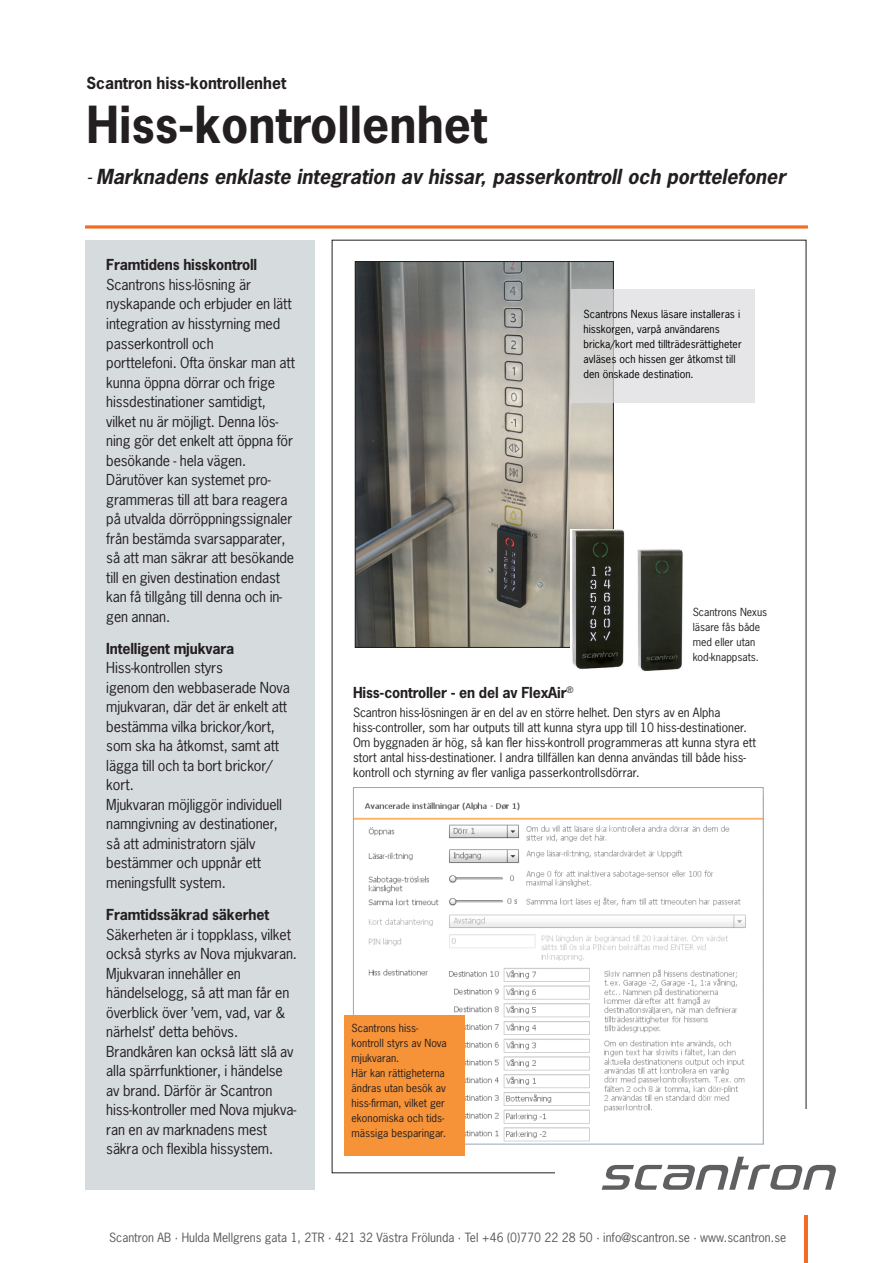
<style>
.page{position:relative;width:893px;height:1263px;background:#fff}
.page>*{position:absolute;margin:0;border:0;box-sizing:border-box;transform-origin:0 0}
.Underrubrik{font:700 48px "News Gothic Std";color:#231f20}
.Underrubrik-2{font:italic 700 19.5px "News Gothic Std";color:#231f20}
.Mellemrubrik{font:700 15.75px "News Gothic Std";color:#231f20}
.Brødtekst{font:14.25px/19.5px "News Gothic Std";letter-spacing:-.01em;color:#231f20}
.Brødtekst-2{font:700 14.25px "News Gothic Std";letter-spacing:-.01em;color:#231f20}
.Brødtekst-3{font:12px/15px "News Gothic Std";color:#231f20}
.Billedtekst{font:12px "News Gothic Std";color:#57585a}
.Billedtekst-2{font:10.5px/15px "News Gothic Std";color:#231f20}
.t1{font:10.5px/15px "News Gothic Std";color:#000}
.s1{font-weight:400}
.s2{font-weight:700}
</style>
<div class="page">
<div style="left:85px;top:240px;width:230px;height:950px;background:#d6dbdd"></div>
<svg style="left:85px;top:225px;width:723px;height:4px;background:#f5894d"></svg>
<svg style="left:602px;top:1157px;width:234px;height:33px"></svg>
<hr style="left:805px;top:1215px;width:3px;height:48px;background:#f36c21">
<img style="left:357px;top:263px;width:254px;height:383px">
<div style="left:355px;top:261px;width:258px;height:387px;border:1px solid #231f20"></div>
<img style="left:355px;top:802px;width:407px;height:340px">
<img style="left:571px;top:529px;width:54px;height:140px">
<img style="left:637px;top:549px;width:46px;height:122px">
<div style="left:571px;top:289px;width:184px;height:114px;background:linear-gradient(to right,#d5d5d5,#ececef)"></div>
<div style="left:344px;top:1015px;width:121px;height:140px;background:#f69238"></div>
<p class="Mellemrubrik" style="left:87px;top:73px;width:201px">Scantron hiss-kontrollenhet</p>
<p class="Underrubrik" style="left:87px;top:93px;width:402px">Hiss-kontrollenhet</p>
<p class="Underrubrik-2" style="left:87px;top:164px;width:705px"><span class="s1">-</span>Marknadens enklaste integration av hissar, passerkontroll och porttelefoner</p>
<p class="Brødtekst" style="left:106px;top:255px;width:190px"><span class="s2">Framtidens hisskontroll<br></span>Scantrons hiss-lösning är nyskapande och erbjuder en lätt integration av hisstyrning med passerkontroll och<br>porttelefoni. Ofta önskar man att kunna öppna dörrar och frige hissdestinationer samtidigt, vilket nu är möjligt. Denna lös&shy;ning gör det enkelt att öppna för besökande - hela vägen.<br>Därutöver kan systemet pro&shy;grammeras till att bara reagera på utvalda dörröppningssignaler från bestämda svarsapparater, så att man säkrar att besökande till en given destination endast kan få tillgång till denna och in&shy;gen annan.</p>
<p class="Brødtekst" style="left:106px;top:638px;width:185px"><span class="s2">Intelligent mjukvara<br></span>Hiss-kontrollen styrs<br>igenom den webbaserade Nova mjukvaran, där det är enkelt att bestämma vilka brickor/kort, som ska ha åtkomst, samt att lägga till och ta bort brickor/ kort.<br>Mjukvaran möjliggör individuell namngivning av destinationer, så att administratorn själv bestämmer och uppnår ett meningsfullt system.</p>
<p class="Brødtekst" style="left:106px;top:905px;width:192px"><span class="s2">Framtidssäkrad säkerhet<br></span>Säkerheten är i toppklass, vilket också styrks av Nova mjukvaran.<br>Mjukvaran innehåller en händelselogg, så att man får en överblick över ’vem, vad, var &amp; närhelst’ detta behövs.<br>Brandkåren kan också lätt slå av alla spärrfunktioner, i händelse av brand. Därför är Scantron hiss-kontroller med Nova mjukva&shy;ran en av marknadens mest säkra och flexibla hissystem.</p>
<p class="t1" style="left:584px;top:306px;width:160px">Scantrons Nexus läsare installeras i hisskorgen, varpå användarens bricka/kort med tillträdesrättigheter avläses och hissen ger åtkomst till den önskade destination.</p>
<p class="Billedtekst-2" style="left:693px;top:604px;width:76px">Scantrons Nexus läsare fås både med eller utan kod-knappsats.</p>
<p class="Brødtekst-2" style="left:353px;top:683px;width:222px">Hiss-controller - en del av FlexAir<sup>®</sup></p>
<p class="Brødtekst-3" style="left:353px;top:705px;width:405px">Scantron hiss-lösningen är en del av en större helhet. Den styrs av en Alpha hiss-controller, som har outputs till att kunna styra upp till 10 hiss-destinationer.<br>Om byggnaden är hög, så kan fler hiss-kontroll programmeras att kunna styra ett stort antal hiss-destinationer. I andra tillfällen kan denna användas till både hiss&shy;kontroll och styrning av fler vanliga passerkontrollsdörrar.</p>
<p class="Billedtekst-2" style="left:352px;top:1020px;width:97px">Scantrons hiss&shy;kontroll styrs av Nova mjukvaran.<br>Här kan rättigheterna ändras utan besök av hiss-firman, vilket ger ekonomiska och tids&shy;mässiga besparingar.</p>
<p class="Billedtekst" style="left:109px;top:1230px;width:678px">Scantron AB · Hulda Mellgrens gata 1, 2TR · 421 32 Västra Frölunda · Tel +46 (0)770 22 28 50 · info@scantron.se · www.scantron.se</p>
</div>
